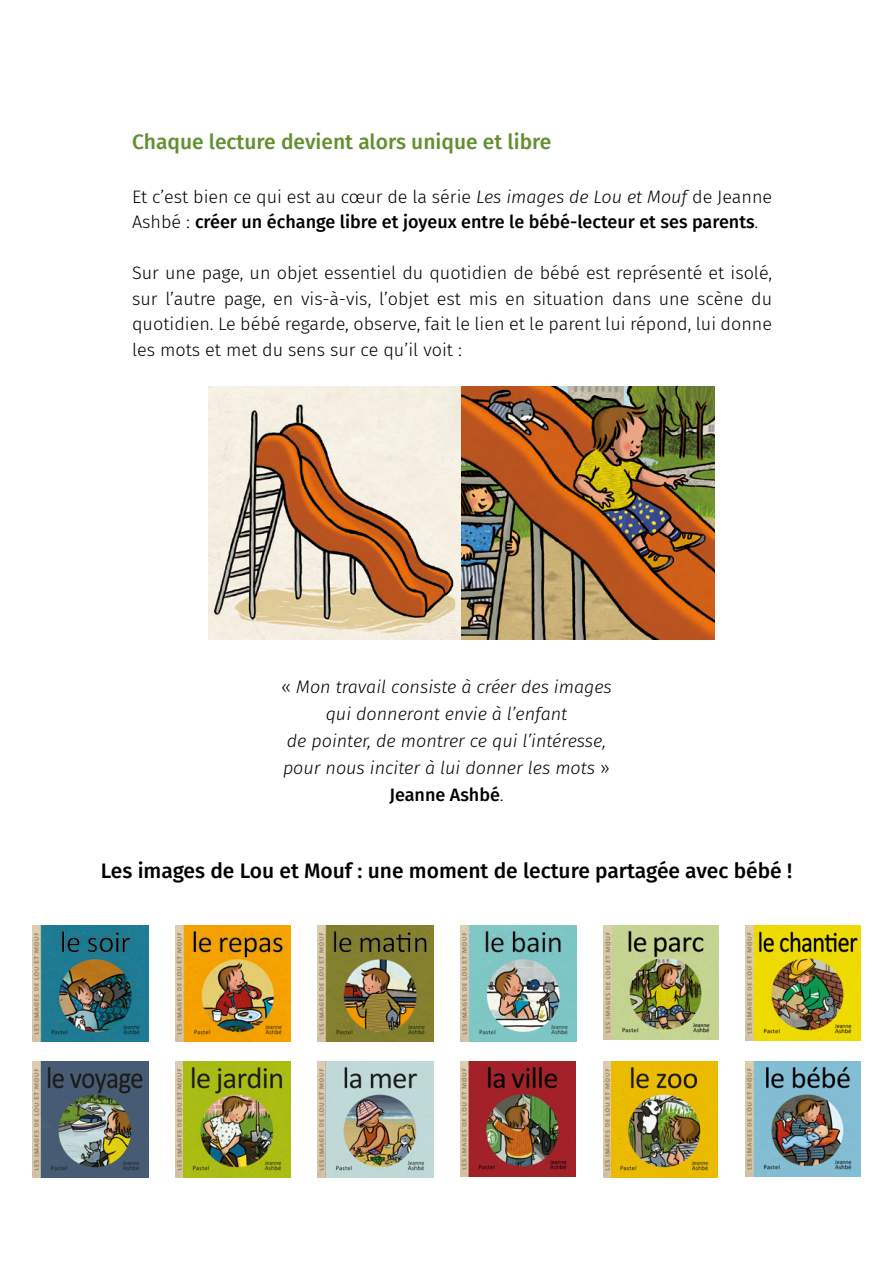
<style>
.page{position:relative;width:893px;height:1263px;background:#fff}
.page>*{position:absolute;margin:0;border:0;box-sizing:border-box;transform-origin:0 0}
.t1{font:500 21px "Fira Sans";color:#000}
.t2{font:500 21px "Fira Sans";color:#628f2f}
.t3{font:300 18px/25.5px "Fira Sans";color:#000;text-align:justify}
.t4{font:italic 300 18px/27px "Fira Sans";color:#000;text-align:center}
.t5{font:500 18px/25.5px "Fira Sans";color:#000}
.s1{font-weight:300}
.s2{font-weight:300;font-style:italic}
.s3{font-style:normal}
.s4{font-weight:500;font-style:normal}
</style>
<div class="page">
<img style="left:209px;top:387px;width:506px;height:253px">
<img style="left:318px;top:925px;width:116px;height:116px">
<img style="left:175px;top:925px;width:116px;height:116px">
<img style="left:461px;top:925px;width:115px;height:116px">
<img style="left:32px;top:925px;width:116px;height:116px">
<img style="left:745px;top:925px;width:115px;height:115px">
<img style="left:745px;top:1061px;width:115px;height:115px">
<img style="left:603px;top:925px;width:115px;height:115px">
<img style="left:461px;top:1062px;width:114px;height:114px">
<img style="left:603px;top:1062px;width:8px;height:115px">
<img style="left:611px;top:1062px;width:107px;height:115px">
<img style="left:318px;top:1062px;width:8px;height:115px">
<img style="left:326px;top:1062px;width:107px;height:115px">
<img style="left:175px;top:1062px;width:9px;height:115px">
<img style="left:184px;top:1062px;width:107px;height:115px">
<img style="left:33px;top:1062px;width:8px;height:115px">
<img style="left:41px;top:1062px;width:107px;height:115px">
<p class="t2" style="left:132px;top:125px;width:421px">Chaque lecture devient alors unique et libre</p>
<p class="t5" style="left:132px;top:183px;width:642px"><span class="s1">Et c’est bien ce qui est au cœur de la série</span> <span class="s2">Les images de Lou et Mouf</span> <span class="s1">de Jeanne<br>Ashbé :</span> créer un échange libre et joyeux entre le bébé-lecteur et ses parents<span class="s1">.</span></p>
<p class="t3" style="left:132px;top:260px;width:642px">Sur une page, un objet essentiel du quotidien de bébé est représenté et isolé, sur l’autre page, en vis-à-vis, l’objet est mis en situation dans une scène du quotidien. Le bébé regarde, observe, fait le lien et le parent lui répond, lui donne les mots et met du sens sur ce qu’il voit :</p>
<p class="t4" style="left:281px;top:673px;width:332px"><span class="s3">«</span> Mon travail consiste à créer des images qui donneront envie à l’enfant<br>de pointer, de montrer ce qui l’intéresse, pour nous inciter à lui donner les mots <span class="s3">» </span><span class="s4">Jeanne Ashbé</span><span class="s3">.</span></p>
<p class="t1" style="left:101px;top:854px;width:693px">Les images de Lou et Mouf : une moment de lecture partagée avec bébé !</p>
</div>
